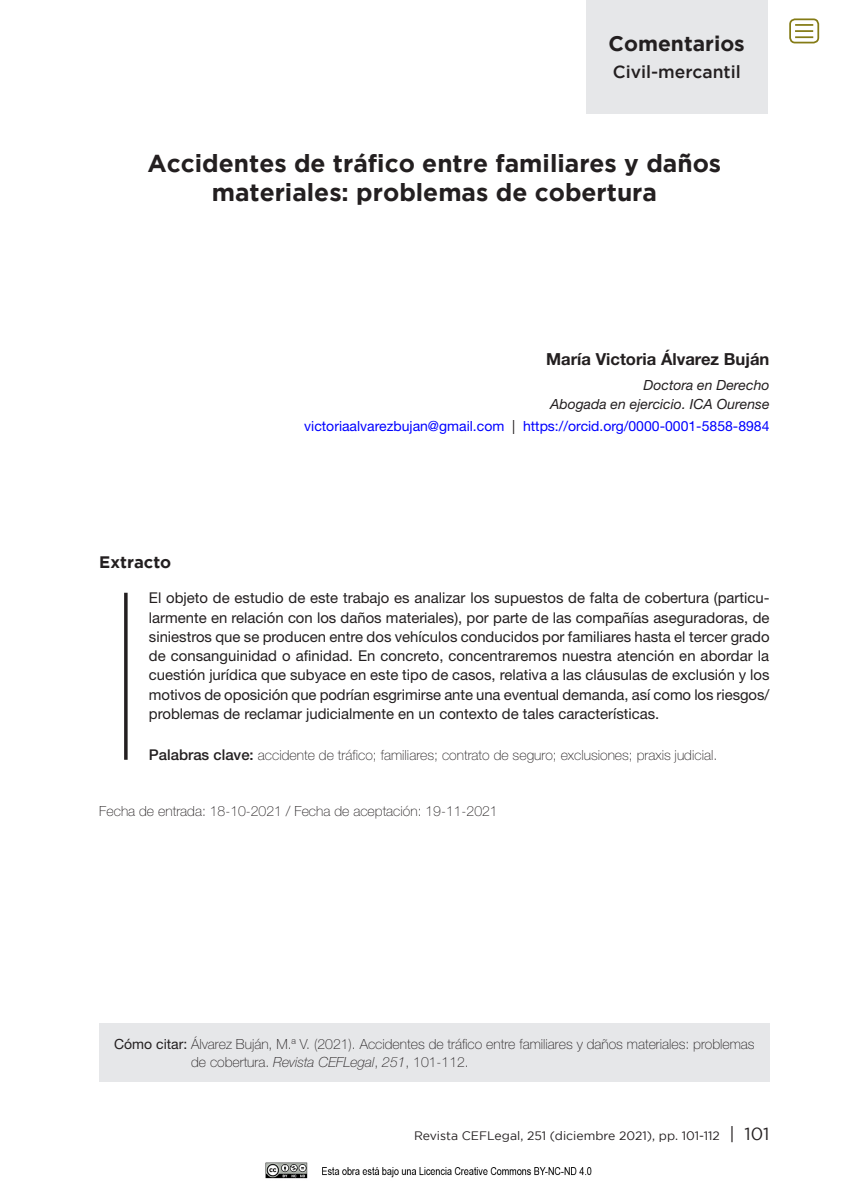
<style>
.page{position:relative;width:844px;height:1191px;background:#fff}
.page>*{position:absolute;margin:0;border:0;box-sizing:border-box;transform-origin:0 0}
.t1{font:700 24.5px/29.8px "Gotham";color:#231f20;text-align:center}
.t2{font:700 21px "Gotham";color:#231f20}
.t3{font:500 17.5px "Gotham";color:#231f20}
.t4{font:700 16.62px "Helvetica Neue LT Std";color:#231f20}
.t5{font:700 16.62px "Gotham";color:#231f20}
.t6{font:14.88px/19.2px "Helvetica Neue LT Std";color:#231f20;text-align:justify}
.t7{font:100 14px/18.4px "Helvetica Neue LT Std";color:#231f20}
.t8{font:14px "Helvetica Neue LT Std";color:#00f}
.t9{font:italic 14px/19.2px "Helvetica Neue LT Std";color:#231f20;text-align:right}
.t10{font:12.25px "Gotham";color:#231f20}
.s1{color:#231f20}
.s2{font-weight:500;font-size:14.88px}
.s3{font-weight:400}
.s4{font-style:italic}
.s5{font-size:17.5px}
</style>
<div class="page">
<svg style="left:124px;top:593px;width:4px;height:166px"></svg>
<div style="left:99px;top:1023px;width:670px;height:58px;background:#e6e7e9"></div>
<div style="left:585px;top:0;width:182px;height:113px;background:#e6e7e9"></div>
<div style="left:789px;top:18px;width:30px;height:25px;border:2px solid #847b15;border-radius:5px"></div>
<svg style="left:795px;top:24px;width:18px;height:14px"></svg>
<img style="left:265px;top:1162px;width:327px;height:17px">
<h2 class="t2" style="left:608px;top:31px;width:138px">Comentarios</h2>
<p class="t3" style="left:612px;top:62px;width:129px">Civil-mercantil</p>
<h1 class="t1" style="left:147px;top:147px;width:575px">Accidentes de tráfico entre familiares y daños materiales: problemas de cobertura</h1>
<p class="t4" style="left:546px;top:349px;width:225px">María Victoria Álvarez Buján</p>
<p class="t9" style="left:550px;top:375px;width:221px">Doctora en Derecho<br>Abogada en ejercicio. ICA Ourense</p>
<p class="t8" style="left:304px;top:418px;width:466px">victoriaalvarezbujan@gmail.com <span class="s1">|</span> https://orcid.org/0000-0001-5858-8984</p>
<p class="t5" style="left:99px;top:552px;width:73px">Extracto</p>
<p class="t6" style="left:149px;top:588px;width:622px">El objeto de estudio de este trabajo es analizar los supuestos de falta de cobertura (particu&shy;larmente en relación con los daños materiales), por parte de las compañías aseguradoras, de siniestros que se producen entre dos vehículos conducidos por familiares hasta el tercer grado de consanguinidad o afinidad. En concreto, concentraremos nuestra atención en abordar la cuestión jurídica que subyace en este tipo de casos, relativa a las cláusulas de exclusión y los motivos de oposición que podrían esgrimirse ante una eventual demanda, así como los riesgos/ problemas de reclamar judicialmente en un contexto de tales características.</p>
<p class="t7" style="left:149px;top:745px;width:569px"><span class="s2">Palabras clave:</span> accidente de tráfico; familiares; contrato de seguro; exclusiones; praxis judicial.</p>
<p class="t7" style="left:99px;top:801px;width:400px">Fecha de entrada: 18-10-2021 / Fecha de aceptación: 19-11-2021</p>
<p class="t7" style="left:191px;top:1034px;width:565px;text-indent:-77px"><span class="s3">Cómo citar:</span> Álvarez Buján, M.ª V. (2021). Accidentes de tráfico entre familiares y daños materiales: problemas de cobertura. <span class="s4">Revista CEFLegal</span>, <span class="s4">251</span>, 101-112.</p>
<p class="t10" style="left:414px;top:1128px;width:357px">Revista CEFLegal, 251 (diciembre 2021), pp. 101-112 <span class="s5">| 101</span></p>
</div>
